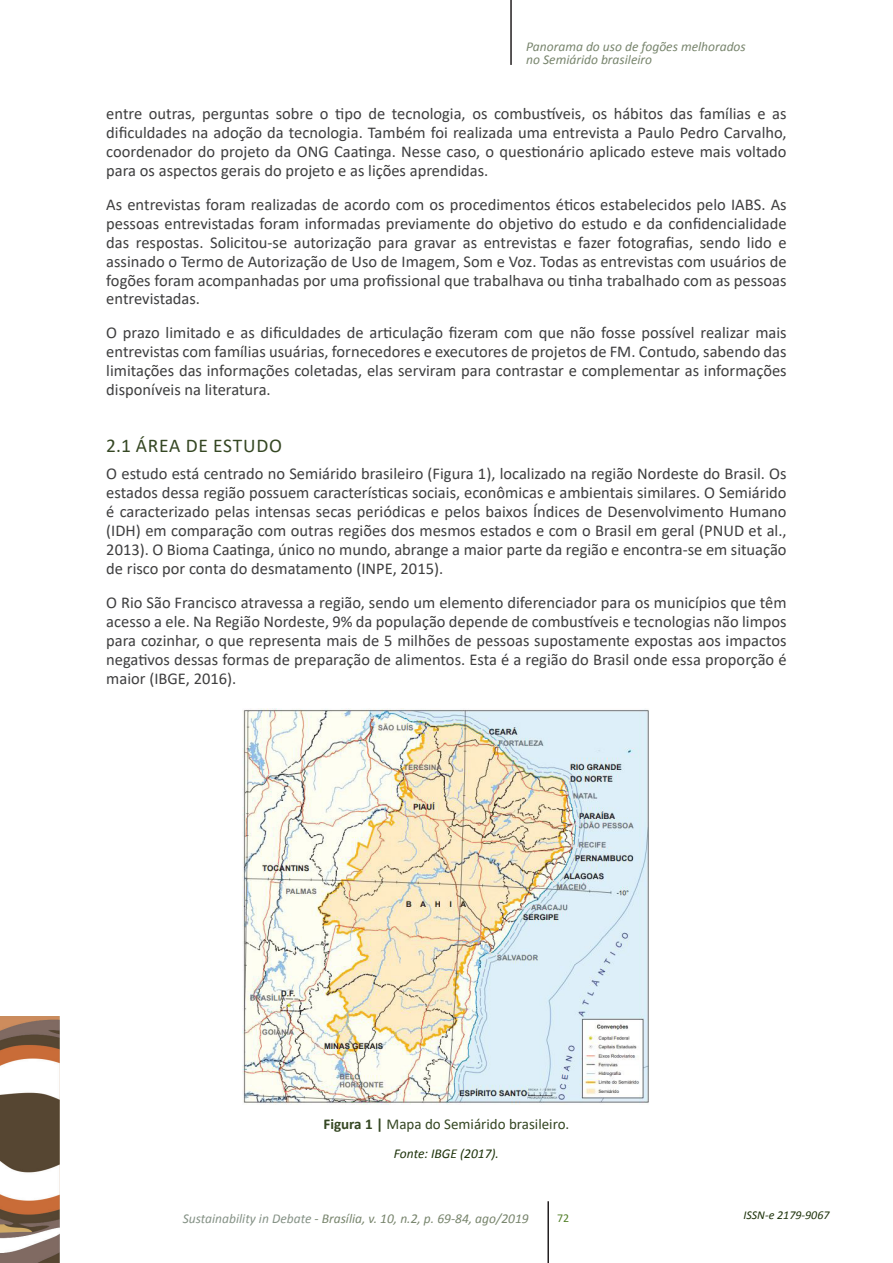
<style>
.page{position:relative;width:893px;height:1263px;background:#fff}
.page>*{position:absolute;margin:0;border:0;box-sizing:border-box;transform-origin:0 0}
.TITULO_3__1_1{font:19.5px "Calibri";letter-spacing:.04em;color:#354723}
.TEXTO_corrido{font:16.5px/19px "Calibri";color:#3e3e3f;text-align:justify}
.FIGURA_titulo{font:15px "Calibri";color:#354723}
.t1{font:italic 13.5px/13.5px "Calibri";color:#78856d}
.FIGURA_fonte{font:italic 13.5px "Calibri";color:#1e330b}
.t2{font:italic 12px "Calibri";color:#1e330b}
.t3{font:12px "Calibri";color:#527f28}
.s1{font-weight:700}
.s2{color:#859286}
</style>
<div class="page">
<hr style="left:510px;top:0;width:2px;height:65px;background:#231f20">
<img style="left:0;top:1016px;width:60px;height:247px">
<hr style="left:547px;top:1201px;width:2px;height:62px;background:#231f20">
<img style="left:243px;top:708px;width:406px;height:397px">
<p class="t1" style="left:526px;top:39px;width:221px">Panorama do uso de fogões melhorados no Semiárido brasileiro</p>
<p class="TEXTO_corrido" style="left:106px;top:103px;width:682px">entre outras, perguntas sobre o tipo de tecnologia, os combustíveis, os hábitos das famílias e as dificuldades na adoção da tecnologia. Também foi realizada uma entrevista a Paulo Pedro Carvalho, coordenador do projeto da ONG Caatinga. Nesse caso, o questionário aplicado esteve mais voltado para os aspectos gerais do projeto e as lições aprendidas.</p>
<p class="TEXTO_corrido" style="left:106px;top:194px;width:682px">As entrevistas foram realizadas de acordo com os procedimentos éticos estabelecidos pelo IABS. As pessoas entrevistadas foram informadas previamente do objetivo do estudo e da confidencialidade das respostas. Solicitou-se autorização para gravar as entrevistas e fazer fotografias, sendo lido e assinado o Termo de Autorização de Uso de Imagem, Som e Voz. Todas as entrevistas com usuários de fogões foram acompanhadas por uma profissional que trabalhava ou tinha trabalhado com as pessoas entrevistadas.</p>
<p class="TEXTO_corrido" style="left:106px;top:323px;width:682px">O prazo limitado e as dificuldades de articulação fizeram com que não fosse possível realizar mais entrevistas com famílias usuárias, fornecedores e executores de projetos de FM. Contudo, sabendo das limitações das informações coletadas, elas serviram para contrastar e complementar as informações disponíveis na literatura.</p>
<p class="TITULO_3__1_1" style="left:106px;top:432px;width:177px">2.1 ÁREA DE ESTUDO</p>
<p class="TEXTO_corrido" style="left:106px;top:464px;width:682px">O estudo está centrado no Semiárido brasileiro (Figura 1), localizado na região Nordeste do Brasil. Os estados dessa região possuem características sociais, econômicas e ambientais similares. O Semiárido é caracterizado pelas intensas secas periódicas e pelos baixos Índices de Desenvolvimento Humano (IDH) em comparação com outras regiões dos mesmos estados e com o Brasil em geral (PNUD et al., 2013). O Bioma Caatinga, único no mundo, abrange a maior parte da região e encontra-se em situação de risco por conta do desmatamento (INPE, 2015).</p>
<p class="TEXTO_corrido" style="left:106px;top:593px;width:682px">O Rio São Francisco atravessa a região, sendo um elemento diferenciador para os municípios que têm acesso a ele. Na Região Nordeste, 9% da população depende de combustíveis e tecnologias não limpos para cozinhar, o que representa mais de 5 milhões de pessoas supostamente expostas aos impactos negativos dessas formas de preparação de alimentos. Esta é a região do Brasil onde essa proporção é maior (IBGE, 2016).</p>
<p class="FIGURA_titulo" style="left:324px;top:1114px;width:247px"><span class="s1">Figura 1 |</span> Mapa do Semiárido brasileiro.</p>
<p class="FIGURA_fonte" style="left:394px;top:1144px;width:107px">Fonte: IBGE (2017).</p>
<p class="t1" style="left:183px;top:1211px;width:347px"><span class="s2">Sustainability in Debate</span> - Brasília, v. 10, n.2, p. 69-84, ago/2019</p>
<p class="t2" style="left:743px;top:1206px;width:88px">ISSN-e 2179-9067</p>
<p class="t3" style="left:557px;top:1209px;width:14px">72</p>
</div>
